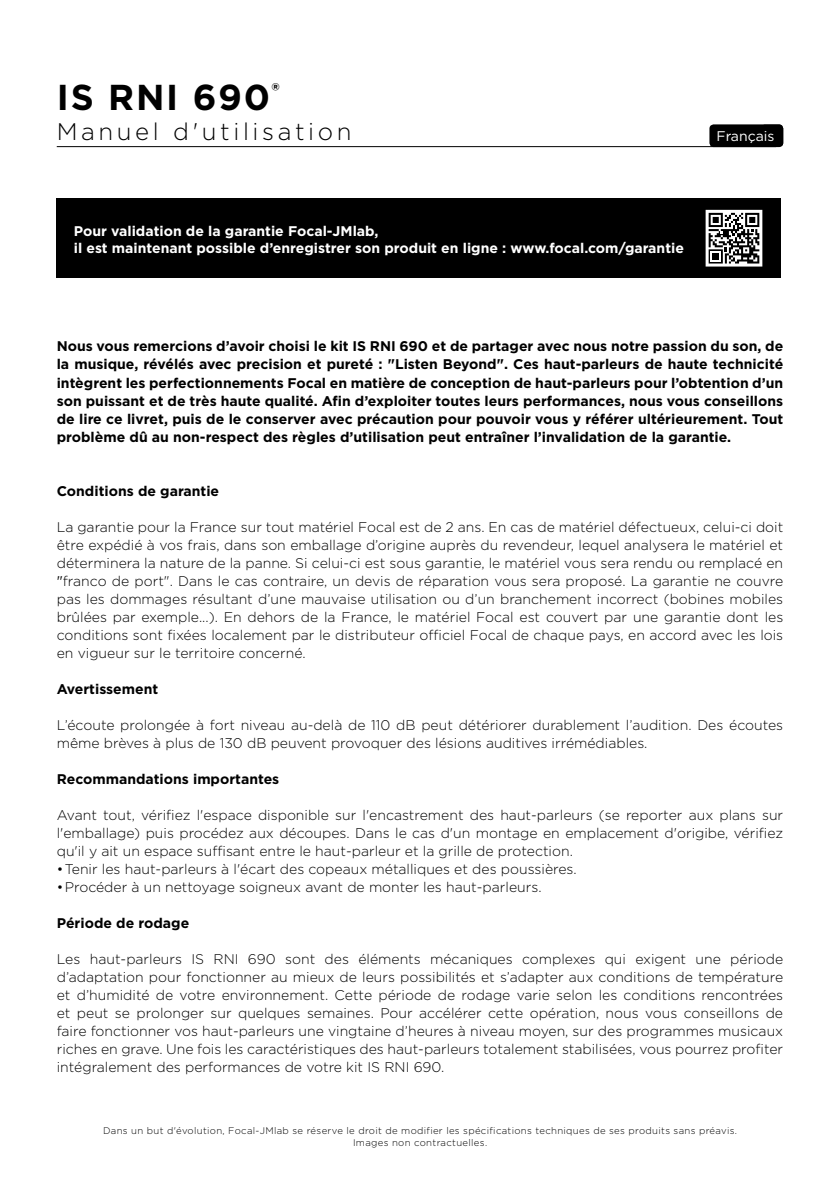
<style>
.page{position:relative;width:840px;height:1191px;background:#fff}
.page>*{position:absolute;margin:0;border:0;box-sizing:border-box;transform-origin:0 0}
.t1{font:700 36px "Gotham";letter-spacing:.05em;color:#000}
.t2{font:300 24px "Gotham";letter-spacing:.15em;color:#000}
.Texte{font:300 14px/18px "Gotham";color:#000;text-align:justify}
.Titre{font:700 14px/18px "Gotham";color:#000;text-align:justify}
.Garantie{font:700 14px "Gotham";color:#fff}
.t3{font:14px "Gotham";color:#fff}
.t4{font:300 9.6px/11.6px "Gotham";letter-spacing:.035em;color:#000;text-align:center}
.s1{font-weight:400}
</style>
<div class="page">
<hr style="left:57px;top:146px;width:718px;height:1px;background:#000">
<div style="left:57px;top:198px;width:723px;height:80px;background:#000"></div>
<svg style="left:708px;top:213px;width:50px;height:50px"></svg>
<div style="left:705px;top:210px;width:57px;height:56px;border:2px solid #fff"></div>
<div style="left:709px;top:124px;width:73px;height:23px;background:#000;border-radius:4px"></div>
<h1 class="t1" style="left:57px;top:74px;width:224px">IS RNI 690<sup>®</sup></h1>
<h2 class="t2" style="left:57px;top:116px;width:296px">Manuel d'utilisation</h2>
<p class="Garantie" style="left:74px;top:222px;width:306px">Pour validation de la garantie Focal-JMlab,</p>
<p class="Garantie" style="left:74px;top:238px;width:611px">il est maintenant possible d’enregistrer son produit en ligne : www.focal.com/garantie</p>
<p class="t3" style="left:716px;top:127px;width:59px">Français</p>
<p class="t3" style="left:766px;top:127px;width:10px">5</p>
<p class="Titre" style="left:57px;top:337px;width:727px">Nous vous remercions d’avoir choisi le kit IS RNI 690 et de partager avec nous notre passion du son, de la musique, révélés avec precision et pureté : "Listen Beyond". Ces haut-parleurs de haute technicité intègrent les perfectionnements Focal en matière de conception de haut-parleurs pour l’obtention d’un son puissant et de très haute qualité. Afin d’exploiter toutes leurs performances, nous vous conseillons de lire ce livret, puis de le conserver avec précaution pour pouvoir vous y référer ultérieurement. Tout problème dû au non-respect des règles d’utilisation peut entraîner l’invalidation de la garantie.</p>
<p class="Titre" style="left:57px;top:481px;width:164px">Conditions de garantie</p>
<p class="Texte" style="left:57px;top:517px;width:727px">La garantie pour la France sur tout matériel Focal est de 2 ans. En cas de matériel défectueux, celui-ci doit être expédié à vos frais, dans son emballage d’origine auprès du revendeur, lequel analysera le matériel et déterminera la nature de la panne. Si celui-ci est sous garantie, le matériel vous sera rendu ou remplacé en <span class="s1">"</span>franco de port". Dans le cas contraire, un devis de réparation vous sera proposé. La garantie ne couvre pas les dommages résultant d’une mauvaise utilisation ou d’un branchement incorrect (bobines mobiles brûlées par exemple...). En dehors de la France, le matériel Focal est couvert par une garantie dont les conditions sont fixées localement par le distributeur officiel Focal de chaque pays, en accord avec les lois en vigueur sur le territoire concerné.</p>
<p class="Titre" style="left:57px;top:679px;width:103px">Avertissement</p>
<p class="Texte" style="left:57px;top:715px;width:727px">L’écoute prolongée à fort niveau au-delà de 110 dB peut détériorer durablement l’audition. Des écoutes même brèves à plus de 130 dB peuvent provoquer des lésions auditives irrémédiables.</p>
<p class="Titre" style="left:57px;top:769px;width:224px">Recommandations importantes</p>
<p class="Texte" style="left:57px;top:805px;width:727px">Avant tout, vérifiez l'espace disponible sur l'encastrement des haut-parleurs (se reporter aux plans sur l'emballage) puis procédez aux découpes. Dans le cas d'un montage en emplacement d'origibe, vérifiez qu'il y ait un espace suffisant entre le haut-parleur et la grille de protection.</p>
<p class="Texte" style="left:57px;top:859px;width:521px">•Tenir les haut-parleurs à l'écart des copeaux métalliques et des poussières.</p>
<p class="Texte" style="left:57px;top:877px;width:486px">•Procéder à un nettoyage soigneux avant de monter les haut-parleurs.</p>
<p class="Titre" style="left:57px;top:913px;width:134px">Période de rodage</p>
<p class="Texte" style="left:57px;top:949px;width:727px">Les haut-parleurs IS RNI 690 sont des éléments mécaniques complexes qui exigent une période d’adaptation pour fonctionner au mieux de leurs possibilités et s’adapter aux conditions de température et d’humidité de votre environnement. Cette période de rodage varie selon les conditions rencontrées et peut se prolonger sur quelques semaines. Pour accélérer cette opération, nous vous conseillons de faire fonctionner vos haut-parleurs une vingtaine d’heures à niveau moyen, sur des programmes musicaux riches en grave. Une fois les caractéristiques des haut-parleurs totalement stabilisées, vous pourrez profiter intégralement des performances de votre kit IS RNI 690.</p>
<p class="t4" style="left:103px;top:1124px;width:635px">Dans un but d'évolution, Focal-JMlab se réserve le droit de modifier les spécifications techniques de ses produits sans préavis.<br>Images non contractuelles.</p>
</div>
